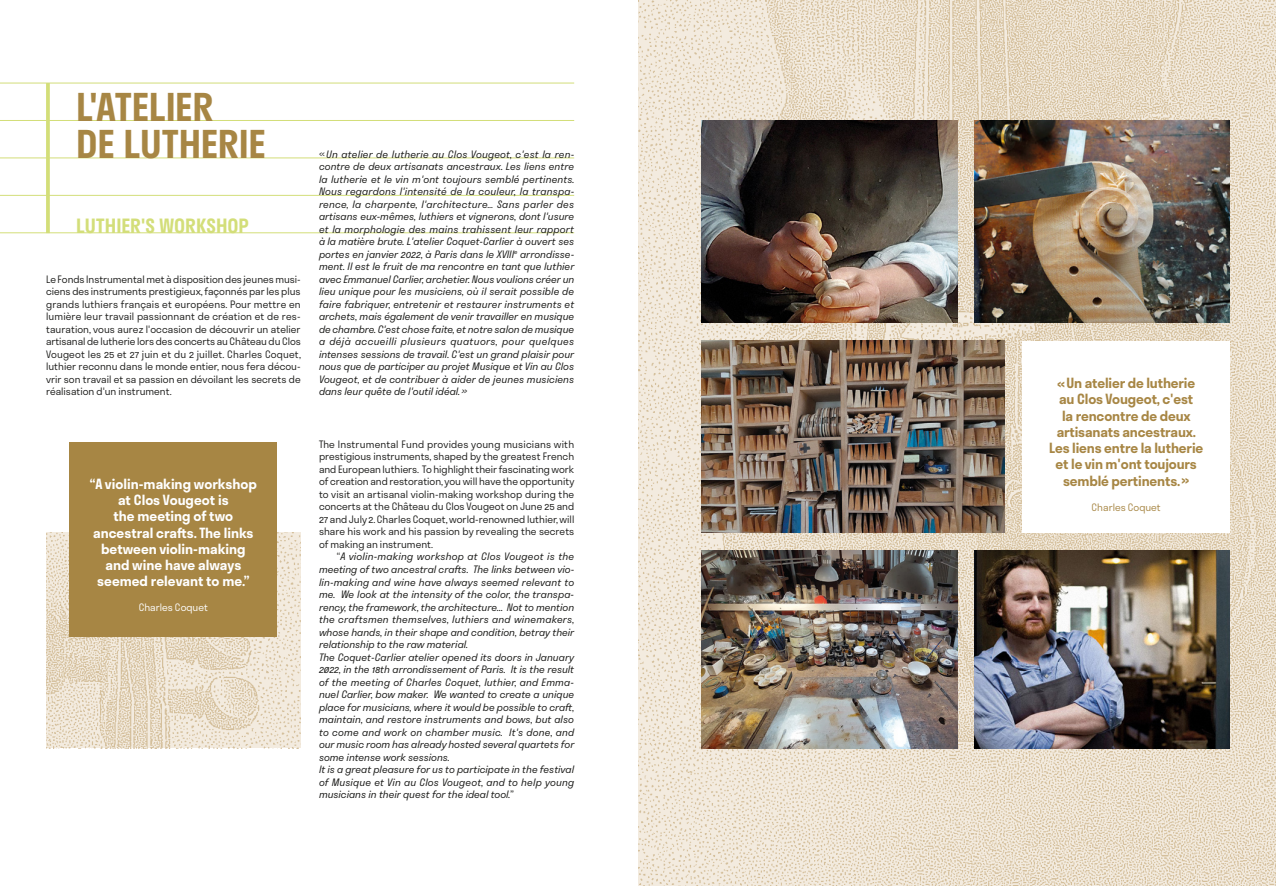
<style>
.page{position:relative;width:1276px;height:886px;background:#fff}
.page>*{position:absolute;margin:0;border:0;box-sizing:border-box;transform-origin:0 0}
.t1{font:600 37.5px/37.5px "Stratos";letter-spacing:-.005em;color:#a78644}
.t2{font:600 19.25px "Stratos";letter-spacing:.005em;color:#d3de79}
.t3{font:600 13.75px/16.2px "Stratos";letter-spacing:-.01em;color:#a78644;text-align:center}
.t4{font:600 13.75px/16.2px "Stratos";color:#fff;text-align:center}
.t5{font:italic 300 10px/12.5px "Stratos";color:#1d1d1b;text-align:justify}
.t6{font:300 10px/12.5px "Stratos";color:#1d1d1b;text-align:justify}
.t7{font:300 10px "Stratos";color:#a78644}
.t8{font:300 10px "Stratos";color:#fff}
.s1{font-style:normal}
</style>
<div class="page">
<img style="left:638px;top:0;width:638px;height:886px">
<img style="left:46px;top:532px;width:255px;height:216px">
<img style="left:702px;top:550px;width:255px;height:198px">
<img style="left:974px;top:550px;width:256px;height:198px">
<img style="left:702px;top:341px;width:303px;height:191px">
<div style="left:1022px;top:341px;width:208px;height:191px;background:#fff"></div>
<div style="left:70px;top:442px;width:207px;height:195px;background:#a78644"></div>
<img style="left:974px;top:120px;width:256px;height:203px">
<img style="left:702px;top:120px;width:255px;height:203px">
<hr style="left:0;top:120px;width:574px;height:1px;background:#d3de79">
<hr style="left:0;top:83px;width:574px;height:1px;background:#d3de79">
<hr style="left:0;top:158px;width:574px;height:1px;background:#d3de79">
<hr style="left:0;top:195px;width:574px;height:1px;background:#d3de79">
<hr style="left:0;top:233px;width:574px;height:1px;background:#d3de79">
<svg style="left:46px;top:83px;width:4px;height:150px"></svg>
<h1 class="t1" style="left:76px;top:87px;width:191px">L'ATELIER<br>DE LUTHERIE</h1>
<h2 class="t2" style="left:76px;top:210px;width:174px">LUTHIER'S WORKSHOP</h2>
<p class="t6" style="left:46px;top:273px;width:256px">Le Fonds Instrumental met à disposition des jeunes musi&shy;ciens des instruments prestigieux, façonnés par les plus grands luthiers français et européens. Pour mettre en lumière leur travail passionnant de création et de res&shy;tauration, vous aurez l'occasion de découvrir un atelier artisanal de lutherie lors des concerts au Château du Clos Vougeot les 25 et 27 juin et du 2 juillet. Charles Coquet, luthier reconnu dans le monde entier, nous fera décou&shy;vrir son travail et sa passion en dévoilant les secrets de réalisation d'un instrument.</p>
<h3 class="t4" style="left:90px;top:475px;width:168px">“A violin-making workshop at Clos Vougeot is<br>the meeting of two ancestral crafts. The links between violin-making and wine have always seemed relevant to me.”</h3>
<p class="t8" style="left:139px;top:600px;width:71px">Charles Coquet</p>
<p class="t5" style="left:319px;top:148px;width:257px"><span class="s1">«</span> Un atelier de lutherie au Clos Vougeot, c'est la ren&shy;contre de deux artisanats ancestraux. Les liens entre la lutherie et le vin m'ont toujours semblé pertinents.<br>Nous regardons l'intensité de la couleur, la transpa&shy;rence, la charpente, l'architecture… Sans parler des artisans eux-mêmes, luthiers et vignerons, dont l'usure et la morphologie des mains trahissent leur rapport à la matière brute. L'atelier Coquet-Carlier à ouvert ses portes en janvier 2022, à Paris dans le XVIII<sup>e</sup> arrondisse&shy;ment. Il est le fruit de ma rencontre en tant que luthier avec Emmanuel Carlier, archetier. Nous voulions créer un lieu unique pour les musiciens, où il serait possible de faire fabriquer, entretenir et restaurer instruments et archets, mais également de venir travailler en musique de chambre. C'est chose faite, et notre salon de musique a déjà accueilli plusieurs quatuors, pour quelques intenses sessions de travail. C'est un grand plaisir pour nous que de participer au projet Musique et Vin au Clos Vougeot, et de contribuer à aider de jeunes musiciens dans leur quête de l'outil idéal.»</p>
<p class="t6" style="left:319px;top:438px;width:257px">The Instrumental Fund provides young musicians with prestigious instruments, shaped by the greatest French and European luthiers. To highlight their fascinating work of creation and restoration, you will have the opportunity to visit an artisanal violin-making workshop during the concerts at the Château du Clos Vougeot on June 25 and 27 and July 2. Charles Coquet, world-renowned luthier, will share his work and his passion by revealing the secrets of making an instrument.</p>
<p class="t5" style="left:319px;top:550px;width:257px;text-align:left;text-indent:18px"><span class="s1">“</span>A violin-making workshop at Clos Vougeot is the meeting of two ancestral crafts. The links between vio&shy;lin-making and wine have always seemed relevant to me. We look at the intensity of the color, the transpa&shy;rency, the framework, the architecture... Not to mention the craftsmen themselves, luthiers and winemakers, whose hands, in their shape and condition, betray their relationship to the raw material.<br>The Coquet-Carlier atelier opened its doors in January 2022, in the 18th arrondissement of Paris. It is the result of the meeting of Charles Coquet, luthier, and Emma&shy;nuel Carlier, bow maker. We wanted to create a unique place for musicians, where it would be possible to craft, maintain, and restore instruments and bows, but also to come and work on chamber music. It's done, and our music room has already hosted several quartets for some intense work sessions.<br>It is a great pleasure for us to participate in the festival of Musique et Vin au Clos Vougeot, and to help young musicians in their quest for the ideal tool.”</p>
<h3 class="t3" style="left:1049px;top:374px;width:156px">«Un atelier de lutherie au Clos Vougeot, c'est<br>la rencontre de deux artisanats ancestraux.<br>Les liens entre la lutherie et le vin m'ont toujours semblé pertinents.»</h3>
<p class="t7" style="left:1091px;top:499px;width:71px">Charles Coquet</p>
</div>
